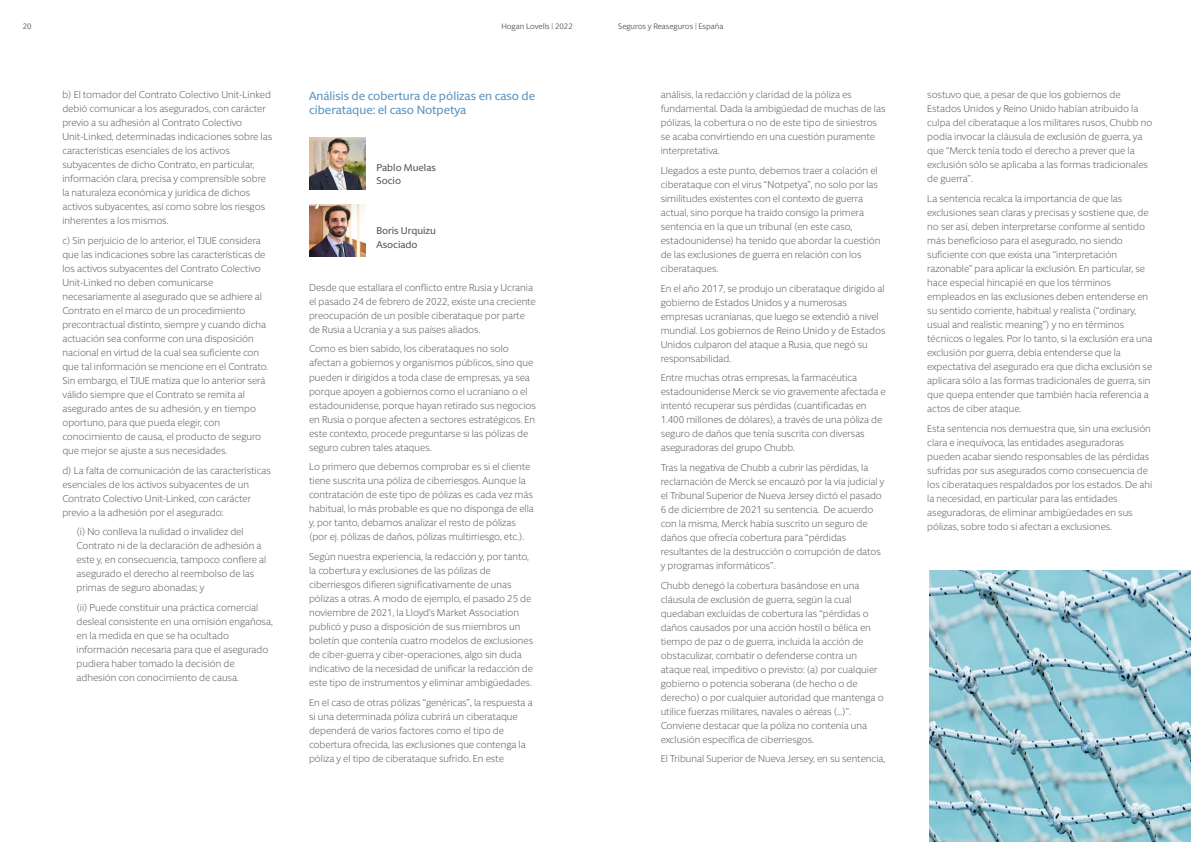
<style>
.page{position:relative;width:1191px;height:842px;background:#fff}
.page>*{position:absolute;margin:0;border:0;box-sizing:border-box;transform-origin:0 0}
.t1{font:500 12px/14px "Berlingske Sans Round";color:#5d96c2}
.t2{font:300 10px/14px "Berlingske Sans Round";color:#58595b}
.t3{font:500 10px/13.7px "Berlingske Sans Round";color:#58595b}
.t4{font:8px "Berlingske Sans Round";letter-spacing:-.005em;color:#58595b}
</style>
<div class="page">
<img style="left:309px;top:137px;width:57px;height:53px">
<img style="left:309px;top:204px;width:57px;height:53px">
<img style="left:929px;top:570px;width:262px;height:272px">
<p class="t4" style="left:23px;top:21px;width:10px">20</p>
<p class="t4" style="left:501px;top:21px;width:73px">Hogan Lovells | 2022</p>
<p class="t2" style="left:62px;top:87px;width:211px">b) El tomador del Contrato Colectivo Unit-Linked debió comunicar a los asegurados, con carácter previo a su adhesión al Contrato Colectivo Unit-Linked, determinadas indicaciones sobre las características esenciales de los activos subyacentes de dicho Contrato, en particular, información clara, precisa y comprensible sobre la naturaleza económica y jurídica de dichos activos subyacentes, así como sobre los riesgos inherentes a los mismos.</p>
<p class="t2" style="left:62px;top:233px;width:207px">c) Sin perjuicio de lo anterior, el TJUE considera que las indicaciones sobre las características de los activos subyacentes del Contrato Colectivo Unit-Linked no deben comunicarse necesariamente al asegurado que se adhiere al Contrato en el marco de un procedimiento precontractual distinto, siempre y cuando dicha actuación sea conforme con una disposición nacional en virtud de la cual sea suficiente con que tal información se mencione en el Contrato.<br>Sin embargo, el TJUE matiza que lo anterior será válido siempre que el Contrato se remita al asegurado antes de su adhesión, y en tiempo oportuno, para que pueda elegir, con conocimiento de causa, el producto de seguro que mejor se ajuste a sus necesidades.</p>
<p class="t2" style="left:62px;top:463px;width:210px">d) La falta de comunicación de las características esenciales de los activos subyacentes de un Contrato Colectivo Unit-Linked, con carácter previo a la adhesión por el asegurado:</p>
<p class="t2" style="left:77px;top:524px;width:191px">(i) No conlleva la nulidad o invalidez del Contrato ni de la declaración de adhesión a este y, en consecuencia, tampoco confiere al asegurado el derecho al reembolso de las primas de seguro abonadas; y</p>
<p class="t2" style="left:77px;top:600px;width:198px">(ii) Puede constituir una práctica comercial desleal consistente en una omisión engañosa, en la medida en que se ha ocultado información necesaria para que el asegurado pudiera haber tomado la decisión de adhesión con conocimiento de causa.</p>
<p class="t1" style="left:309px;top:88px;width:228px">Análisis de cobertura de pólizas en caso de ciberataque: el caso Notpetya</p>
<p class="t3" style="left:376px;top:160px;width:61px">Pablo Muelas<br>Socio</p>
<p class="t3" style="left:376px;top:224px;width:61px">Boris Urquizu<br>Asociado</p>
<p class="t2" style="left:309px;top:280px;width:228px">Desde que estallara el conflicto entre Rusia y Ucrania el pasado 24 de febrero de 2022, existe una creciente preocupación de un posible ciberataque por parte de Rusia a Ucrania y a sus países aliados.</p>
<p class="t2" style="left:309px;top:342px;width:228px">Como es bien sabido, los ciberataques no solo afectan a gobiernos y organismos públicos, sino que pueden ir dirigidos a toda clase de empresas, ya sea porque apoyen a gobiernos como el ucraniano o el estadounidense, porque hayan retirado sus negocios en Rusia o porque afecten a sectores estratégicos. En este contexto, procede preguntarse si las pólizas de seguro cubren tales ataques.</p>
<p class="t2" style="left:309px;top:459px;width:226px">Lo primero que debemos comprobar es si el cliente tiene suscrita una póliza de ciberriesgos. Aunque la contratación de este tipo de pólizas es cada vez más habitual, lo más probable es que no disponga de ella y, por tanto, debamos analizar el resto de pólizas (por ej. pólizas de daños, pólizas multirriesgo, etc.).</p>
<p class="t2" style="left:309px;top:549px;width:226px">Según nuestra experiencia, la redacción y, por tanto, la cobertura y exclusiones de las pólizas de ciberriesgos difieren significativamente de unas pólizas a otras. A modo de ejemplo, el pasado 25 de noviembre de 2021, la Lloyd’s Market Association publicó y puso a disposición de sus miembros un boletín que contenía cuatro modelos de exclusiones de ciber-guerra y ciber-operaciones, algo sin duda indicativo de la necesidad de unificar la redacción de este tipo de instrumentos y eliminar ambigüedades.</p>
<p class="t2" style="left:309px;top:695px;width:225px">En el caso de otras pólizas “genéricas”, la respuesta a si una determinada póliza cubrirá un ciberataque dependerá de varios factores como el tipo de cobertura ofrecida, las exclusiones que contenga la póliza y el tipo de ciberataque sufrido. En este</p>
<p class="t4" style="left:618px;top:20px;width:107px">Seguros y Reaseguros | España</p>
<p class="t2" style="left:660px;top:87px;width:226px">análisis, la redacción y claridad de la póliza es fundamental. Dada la ambigüedad de muchas de las pólizas, la cobertura o no de este tipo de siniestros se acaba convirtiendo en una cuestión puramente interpretativa.</p>
<p class="t2" style="left:660px;top:163px;width:221px">Llegados a este punto, debemos traer a colación el ciberataque con el virus “Notpetya”, no solo por las similitudes existentes con el contexto de guerra actual, sino porque ha traído consigo la primera sentencia en la que un tribunal (en este caso, estadounidense) ha tenido que abordar la cuestión de las exclusiones de guerra en relación con los ciberataques.</p>
<p class="t2" style="left:660px;top:281px;width:226px">En el año 2017, se produjo un ciberataque dirigido al gobierno de Estados Unidos y a numerosas empresas ucranianas, que luego se extendió a nivel mundial. Los gobiernos de Reino Unido y de Estados Unidos culparon del ataque a Rusia, que negó su responsabilidad.</p>
<p class="t2" style="left:660px;top:370px;width:226px">Entre muchas otras empresas, la farmacéutica estadounidense Merck se vio gravemente afectada e intentó recuperar sus pérdidas (cuantificadas en 1.400 millones de dólares), a través de una póliza de seguro de daños que tenía suscrita con diversas aseguradoras del grupo Chubb.</p>
<p class="t2" style="left:660px;top:460px;width:225px">Tras la negativa de Chubb a cubrir las pérdidas, la reclamación de Merck se encauzó por la vía judicial y el Tribunal Superior de Nueva Jersey dictó el pasado 6 de diciembre de 2021 su sentencia. De acuerdo con la misma, Merck había suscrito un seguro de daños que ofrecía cobertura para “pérdidas resultantes de la destrucción o corrupción de datos y programas informáticos”.</p>
<p class="t2" style="left:660px;top:578px;width:224px">Chubb denegó la cobertura basándose en una cláusula de exclusión de guerra, según la cual quedaban excluidas de cobertura las “pérdidas o daños causados por una acción hostil o bélica en tiempo de paz o de guerra, incluida la acción de obstaculizar, combatir o defenderse contra un ataque real, impeditivo o previsto: (a) por cualquier gobierno o potencia soberana (de hecho o de derecho) o por cualquier autoridad que mantenga o utilice fuerzas militares, navales o aéreas (…)”.<br>Conviene destacar que la póliza no contenía una exclusión específica de ciberriesgos.</p>
<p class="t2" style="left:660px;top:751px;width:226px">El Tribunal Superior de Nueva Jersey, en su sentencia,</p>
<p class="t2" style="left:927px;top:87px;width:227px">sostuvo que, a pesar de que los gobiernos de Estados Unidos y Reino Unido habían atribuido la culpa del ciberataque a los militares rusos, Chubb no podía invocar la cláusula de exclusión de guerra, ya que “Merck tenía todo el derecho a prever que la exclusión sólo se aplicaba a las formas tradicionales de guerra”.</p>
<p class="t2" style="left:927px;top:191px;width:227px">La sentencia recalca la importancia de que las exclusiones sean claras y precisas y sostiene que, de no ser así, deben interpretarse conforme al sentido más beneficioso para el asegurado, no siendo suficiente con que exista una “interpretación razonable” para aplicar la exclusión. En particular, se hace especial hincapié en que los términos empleados en las exclusiones deben entenderse en su sentido corriente, habitual y realista (“ordinary, usual and realistic meaning”) y no en términos técnicos o legales. Por lo tanto, si la exclusión era una exclusión por guerra, debía entenderse que la expectativa del asegurado era que dicha exclusión se aplicara sólo a las formas tradicionales de guerra, sin que quepa entender que también hacía referencia a actos de ciber ataque.</p>
<p class="t2" style="left:927px;top:421px;width:227px">Esta sentencia nos demuestra que, sin una exclusión clara e inequívoca, las entidades aseguradoras pueden acabar siendo responsables de las pérdidas sufridas por sus asegurados como consecuencia de los ciberataques respaldados por los estados. De ahí la necesidad, en particular para las entidades aseguradoras, de eliminar ambigüedades en sus pólizas, sobre todo si afectan a exclusiones.</p>
</div>
